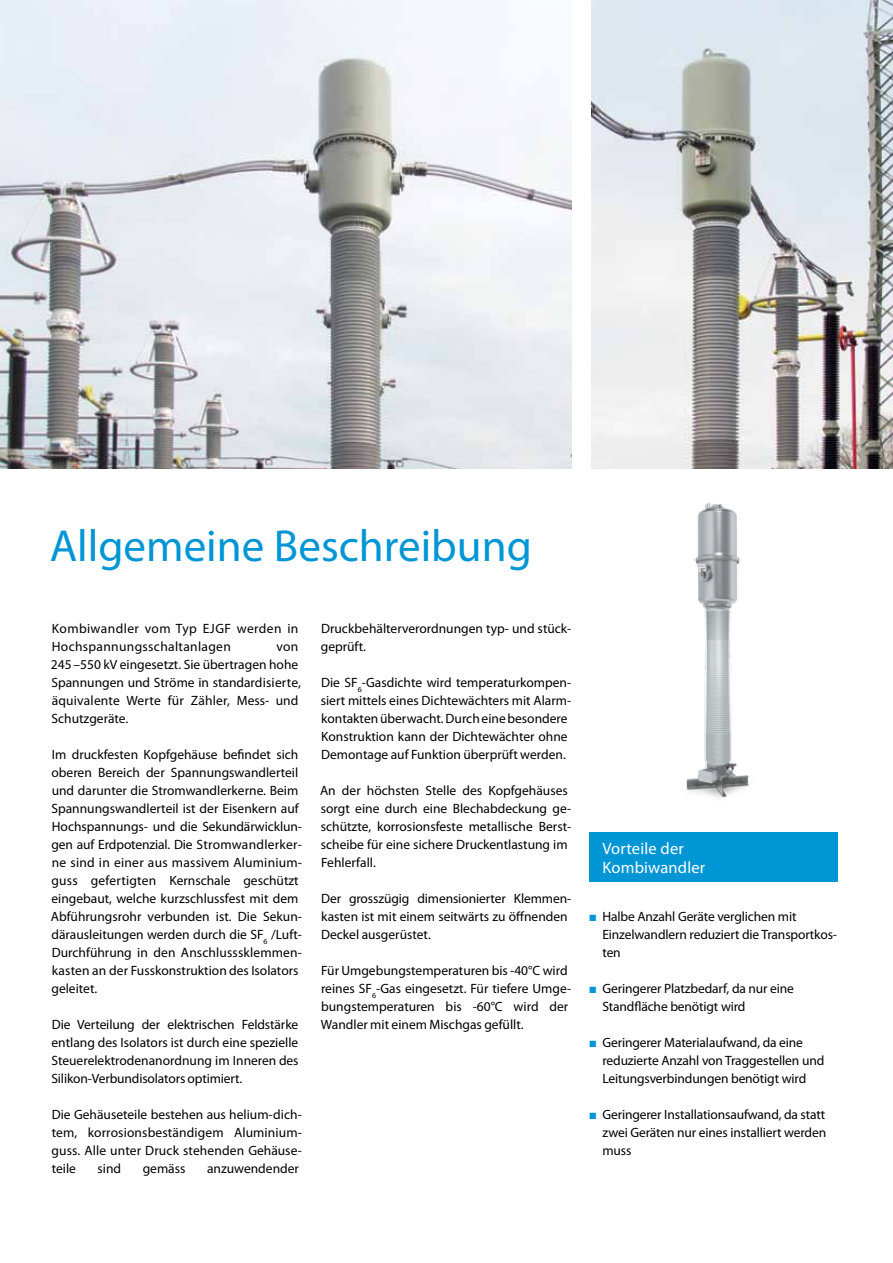
<style>
.page{position:relative;width:893px;height:1263px;background:#fff}
.page>*{position:absolute;margin:0;border:0;box-sizing:border-box;transform-origin:0 0}
.t1{font:45px "Myriad Pro";color:#0095d5}
.t2{font:16.5px/18.8px "Myriad Pro";letter-spacing:.01em;color:#fff}
.t3{font:13.5px/18px "Myriad Pro";color:#000}
.t4{font:13.5px/18px "Myriad Pro";letter-spacing:.025em;color:#000}
.s1{color:#0095d5}
</style>
<div class="page">
<img style="left:686px;top:503px;width:63px;height:295px">
<img style="left:0;top:0;width:572px;height:468px">
<img style="left:591px;top:0;width:302px;height:468px">
<div style="left:590px;top:833px;width:248px;height:49px;background:#0095d5"></div>
<h1 class="t1" style="left:50px;top:518px;width:483px">Allgemeine Beschreibung</h1>
<p class="t4" style="left:52px;top:620px;width:248px">Kombiwandler vom Typ EJGF werden in<br>Hochspannungsschaltanlagen</p>
<p class="t3" style="left:51px;top:638px;width:252px;text-indent:225px">von<br>245–550 kV eingesetzt. Sie übertragen hohe<br>Spannungen und Ströme in standardisierte, äquivalente Werte für Zähler, Mess- und<br>Schutzgeräte.</p>
<p class="t3" style="left:51px;top:746px;width:253px">Im druckfesten Kopfgehäuse befindet sich oberen Bereich der Spannungswandlerteil und darunter die Stromwandlerkerne. Beim Spannungswandlerteil ist der Eisenkern auf Hochspannungs- und die Sekundärwicklun&shy;gen auf Erdpotenzial. Die Stromwandlerker&shy;ne sind in einer aus massivem Aluminium&shy;guss gefertigten Kernschale geschützt eingebaut, welche kurzschlussfest mit dem Abführungsrohr verbunden ist. Die Sekun&shy;därausleitungen werden durch die SF<sub>6</sub> /Luft-Durchführung in den Anschlusssklemmen&shy;kasten an der Fusskonstruktion des Isolators geleitet.</p>
<p class="t3" style="left:51px;top:1016px;width:249px;text-align:justify">Die Verteilung der elektrischen Feldstärke entlang des Isolators ist durch eine spezielle Steuerelektrodenanordnung im Inneren des Silikon-Verbundisolators optimiert.</p>
<p class="t3" style="left:51px;top:1106px;width:252px;text-align:justify">Die Gehäuseteile bestehen aus helium-dich&shy;tem, korrosionsbeständigem Aluminium&shy;guss. Alle unter Druck stehenden Gehäuse&shy;teile</p>
<p class="t3" style="left:98px;top:1159px;width:25px">sind</p>
<p class="t3" style="left:143px;top:1159px;width:44px">gemäss</p>
<p class="t3" style="left:207px;top:1159px;width:93px">anzuwendender</p>
<p class="t3" style="left:321px;top:619px;width:252px">Druckbehälterverordnungen typ- und stück&shy;geprüft.</p>
<p class="t3" style="left:321px;top:674px;width:252px">Die SF<sub>6</sub>-Gasdichte wird temperaturkompen&shy;siert mittels eines Dichtewächters mit Alarm&shy;kontakten überwacht. Durch eine besondere Konstruktion kann der Dichtewächter ohne Demontage auf Funktion überprüft werden.</p>
<p class="t3" style="left:320px;top:782px;width:253px">An der höchsten Stelle des Kopfgehäuses sorgt eine durch eine Blechabdeckung ge&shy;schützte, korrosionsfeste metallische Berst&shy;scheibe für eine sichere Druckentlastung im Fehlerfall.</p>
<p class="t3" style="left:321px;top:889px;width:252px">Der grosszügig dimensionierter Klemmen&shy;kasten ist mit einem seitwärts zu öffnenden<br>Deckel ausgerüstet.</p>
<p class="t3" style="left:321px;top:961px;width:252px">Für Umgebungstemperaturen bis -40°C wird reines SF<sub>6</sub>-Gas eingesetzt. Für tiefere Umge&shy;bungstemperaturen bis -60°C wird der Wandler mit einem Mischgas gefüllt.</p>
<p class="t2" style="left:602px;top:839px;width:104px">Vorteile der<br>Kombiwandler</p>
<p class="t3" style="left:602px;top:908px;width:236px;text-indent:-13px"><span class="s1">■</span> Halbe Anzahl Geräte verglichen mit<br>Einzelwandlern reduziert die Transportkos&shy;ten</p>
<p class="t3" style="left:602px;top:980px;width:193px;text-indent:-13px"><span class="s1">■</span> Geringerer Platzbedarf, da nur eine<br>Standfläche benötigt wird</p>
<p class="t3" style="left:602px;top:1034px;width:223px;text-indent:-13px"><span class="s1">■</span> Geringerer Materialaufwand, da eine reduzierte Anzahl von Traggestellen und<br>Leitungsverbindungen benötigt wird</p>
<p class="t3" style="left:602px;top:1106px;width:225px;text-align:justify;text-indent:-13px"><span class="s1">■</span> Geringerer Installationsaufwand, da statt zwei Geräten nur eines installiert werden muss</p>
</div>
